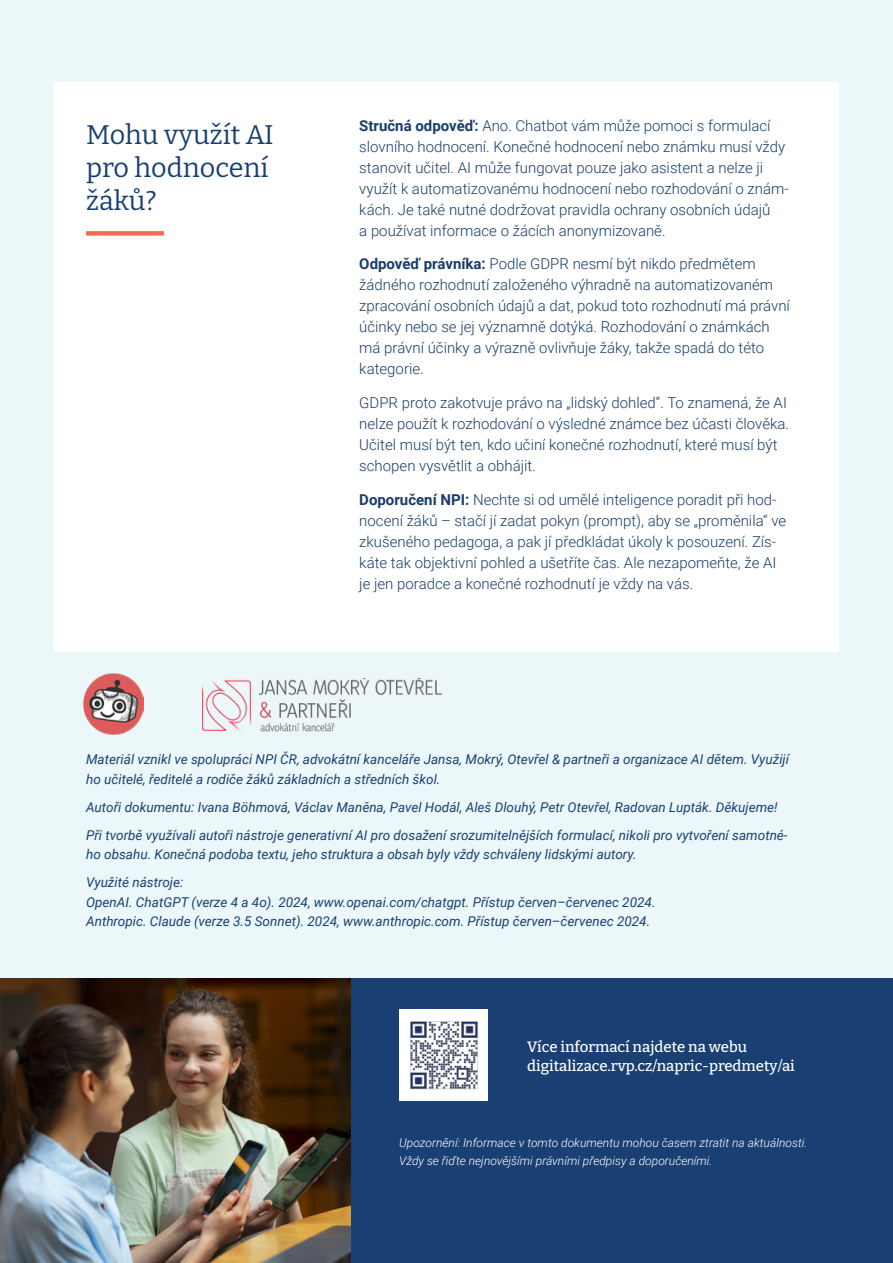
<style>
.page{position:relative;width:893px;height:1263px;background:#ecf7fa}
.page>*{position:absolute;margin:0;border:0;box-sizing:border-box;transform-origin:0 0}
.t1{font:27px/33px "Bitter";color:#1a4073}
.t2{font:300 15px/21px "Roboto";color:#193d6a}
.t3{font:500 15px/19.5px "Bitter";color:#fff}
.t4{font:italic 13.5px/19.5px "Roboto";color:#1a4073}
.t5{font:italic 300 12px/18px "Roboto";color:#fff}
.s1{font-weight:700}
</style>
<div class="page">
<div style="left:54px;top:82px;width:785px;height:570px;background:#fff"></div>
<div style="left:0;top:978px;width:893px;height:285px;background:#1a4073"></div>
<img style="left:0;top:978px;width:351px;height:285px">
<div style="left:399px;top:1009px;width:89px;height:91px;background:#fff"></div>
<img style="left:410px;top:1021px;width:68px;height:69px">
<img style="left:202px;top:678px;width:239px;height:54px">
<img style="left:83px;top:674px;width:61px;height:60px">
<div style="left:86px;top:231px;width:78px;height:5px;background:#f26a51"></div>
<h1 class="t1" style="left:86px;top:117px;width:189px">Mohu využít AI pro hodnocení žáků?</h1>
<p class="t2" style="left:359px;top:114px;width:431px"><span class="s1">Stručná odpověď:</span> Ano. Chatbot vám může pomoci s formulací slovního hodnocení. Konečné hodnocení nebo známku musí vždy stanovit učitel. AI může fungovat pouze jako asistent a nelze ji využít k automatizovanému hodnocení nebo rozhodování o znám&shy;kách. Je také nutné dodržovat pravidla ochrany osobních údajů<br>a používat informace o žácích anonymizovaně.</p>
<p class="t2" style="left:359px;top:253px;width:432px"><span class="s1">Odpověď právníka:</span> Podle GDPR nesmí být nikdo předmětem žádného rozhodnutí založeného výhradně na automatizovaném zpracování osobních údajů a dat, pokud toto rozhodnutí má právní účinky nebo se jej významně dotýká. Rozhodování o známkách má právní účinky a výrazně ovlivňuje žáky, takže spadá do této kategorie.</p>
<p class="t2" style="left:359px;top:392px;width:431px">GDPR proto zakotvuje právo na „lidský dohled“. To znamená, že AI nelze použít k rozhodování o výsledné známce bez účasti člověka.<br>Učitel musí být ten, kdo učiní konečné rozhodnutí, které musí být schopen vysvětlit a obhájit.</p>
<p class="t2" style="left:359px;top:488px;width:428px"><span class="s1">Doporučení NPI:</span> Nechte si od umělé inteligence poradit při hod&shy;nocení žáků – stačí jí zadat pokyn (prompt), aby se „proměnila“ ve zkušeného pedagoga, a pak jí předkládat úkoly k posouzení. Zís&shy;káte tak objektivní pohled a ušetříte čas. Ale nezapomeňte, že AI je jen poradce a konečné rozhodnutí je vždy na vás.</p>
<p class="t4" style="left:86px;top:749px;width:704px">Materiál vznikl ve spolupráci NPI ČR, advokátní kanceláře Jansa, Mokrý, Otevřel &amp; partneři a organizace AI dětem. Využijí ho učitelé, ředitelé a rodiče žáků základních a středních škol.</p>
<p class="t4" style="left:86px;top:792px;width:703px;line-height:28px">Autoři dokumentu: Ivana Böhmová, Václav Maněna, Pavel Hodál, Aleš Dlouhý, Petr Otevřel, Radovan Lupták. Děkujeme!<br>Při tvorbě využívali autoři nástroje generativní AI pro dosažení srozumitelnějších formulací, nikoli pro vytvoření samotné-</p>
<p class="t4" style="left:86px;top:840px;width:552px;line-height:28px">ho obsahu. Konečná podoba textu, jeho struktura a obsah byly vždy schváleny lidskými autory.<br>Využité nástroje:</p>
<p class="t4" style="left:86px;top:892px;width:571px">OpenAI. ChatGPT (verze 4 a 4o). 2024, www.openai.com/chatgpt. Přístup červen–červenec 2024.<br>Anthropic. Claude (verze 3.5 Sonnet). 2024, www.anthropic.com. Přístup červen–červenec 2024.</p>
<p class="t3" style="left:527px;top:1036px;width:269px">Více informací najdete na webu digitalizace.rvp.cz/napric-predmety/ai</p>
<p class="t5" style="left:399px;top:1133px;width:410px">Upozornění: Informace v tomto dokumentu mohou časem ztratit na aktuálnosti.<br>Vždy se řiďte nejnovějšími právními předpisy a doporučeními.</p>
</div>
